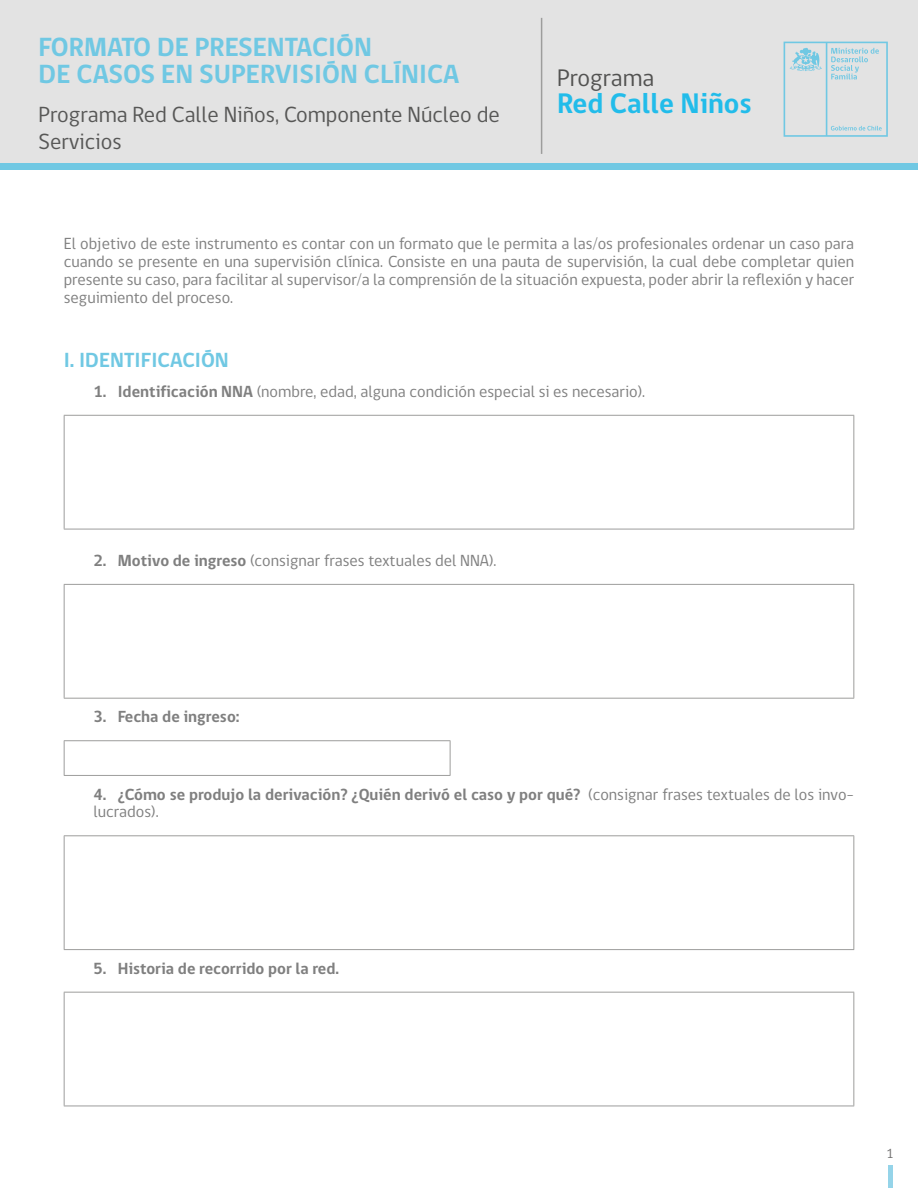
<style>
.page{position:relative;width:918px;height:1188px;background:#fff}
.page>*{position:absolute;margin:0;border:0;box-sizing:border-box;transform-origin:0 0}
.t1{font:700 29.1px "gob CL";color:#22bcea}
.t2{font:700 27px/27px "gob CL";color:#70c8e3}
.t3{font:24.6px "gob CL";color:#525251}
.t4{font:22.5px/27px "gob CL";color:#575756}
.t5{font:700 21px "gob CL";color:#70c8e3}
.t6{font:16.5px/17.9px "gob CL";color:#7f7f7f;text-align:justify}
.t7{font:700 16.5px/17.9px "gob CL";color:#7f7f7f}
.t8{font:13.5px "gob CL";color:#706f6f}
.s1{font-weight:700}
.s2{font-weight:400}
</style>
<div class="page">
<div style="left:888px;top:1166px;width:5px;height:22px;background:#95d4e9"></div>
<div style="left:0;top:0;width:918px;height:167px;background:#e3e3e3"></div>
<svg style="left:784px;top:42px;width:104px;height:95px"></svg>
<div style="left:0;top:164px;width:918px;height:6px;background:#70c8e3"></div>
<hr style="left:541px;top:18px;width:1px;height:136px;background:#9d9d9c">
<hr style="left:64px;top:415px;width:790px;height:1px;background:#9d9d9c">
<hr style="left:64px;top:416px;width:1px;height:113px;background:#9d9d9c">
<hr style="left:853px;top:416px;width:1px;height:113px;background:#9d9d9c">
<hr style="left:64px;top:529px;width:790px;height:1px;background:#9d9d9c">
<hr style="left:64px;top:584px;width:790px;height:1px;background:#9d9d9c">
<hr style="left:64px;top:585px;width:1px;height:113px;background:#9d9d9c">
<hr style="left:853px;top:585px;width:1px;height:113px;background:#9d9d9c">
<hr style="left:64px;top:698px;width:790px;height:1px;background:#9d9d9c">
<hr style="left:64px;top:740px;width:386px;height:1px;background:#9d9d9c">
<hr style="left:64px;top:741px;width:1px;height:34px;background:#9d9d9c">
<hr style="left:450px;top:741px;width:1px;height:34px;background:#9d9d9c">
<hr style="left:64px;top:775px;width:386px;height:1px;background:#9d9d9c">
<hr style="left:64px;top:835px;width:790px;height:1px;background:#9d9d9c">
<hr style="left:64px;top:836px;width:1px;height:113px;background:#9d9d9c">
<hr style="left:853px;top:836px;width:1px;height:113px;background:#9d9d9c">
<hr style="left:64px;top:949px;width:790px;height:1px;background:#9d9d9c">
<hr style="left:64px;top:992px;width:790px;height:1px;background:#9d9d9c">
<hr style="left:64px;top:993px;width:1px;height:113px;background:#9d9d9c">
<hr style="left:853px;top:993px;width:1px;height:113px;background:#9d9d9c">
<hr style="left:64px;top:1106px;width:790px;height:1px;background:#9d9d9c">
<h2 class="t2" style="left:39px;top:35px;width:422px">FORMATO DE PRESENTACIÓN<br>DE CASOS EN SUPERVISIÓN CLÍNICA</h2>
<h3 class="t4" style="left:39px;top:102px;width:463px">Programa Red Calle Niños, Componente Núcleo de<br>Servicios</h3>
<h3 class="t3" style="left:557px;top:61px;width:99px">Programa</h3>
<h1 class="t1" style="left:557px;top:83px;width:196px">Red Calle Niños</h1>
<p class="t6" style="left:64px;top:235px;width:792px">El objetivo de este instrumento es contar con un formato que le permita a las/os profesionales ordenar un caso para cuando se presente en una supervisión clínica. Consiste en una pauta de supervisión, la cual debe completar quien presente su caso, para facilitar al supervisor/a la comprensión de la situación expuesta, poder abrir la reflexión y hacer seguimiento del proceso.</p>
<p class="t5" style="left:64px;top:346px;width:167px">I. IDENTIFICACIÓN</p>
<p class="t6" style="left:94px;top:383px;width:553px"><span class="s1">1. Identificación NNA</span> (nombre, edad, alguna condición especial si es necesario).</p>
<p class="t6" style="left:94px;top:552px;width:404px"><span class="s1">2. Motivo de ingreso</span> (consignar frases textuales del NNA).</p>
<p class="t7" style="left:94px;top:708px;width:148px">3. Fecha de ingreso:</p>
<p class="t7" style="left:94px;top:786px;width:762px">4. ¿Cómo se produjo la derivación? ¿Quién derivó el caso y por qué? <span class="s2">(consignar frases textuales de los invo&shy;lucrados).</span></p>
<p class="t7" style="left:94px;top:960px;width:247px">5. Historia de recorrido por la red.</p>
<p class="t8" style="left:887px;top:1144px;width:9px">1</p>
</div>
